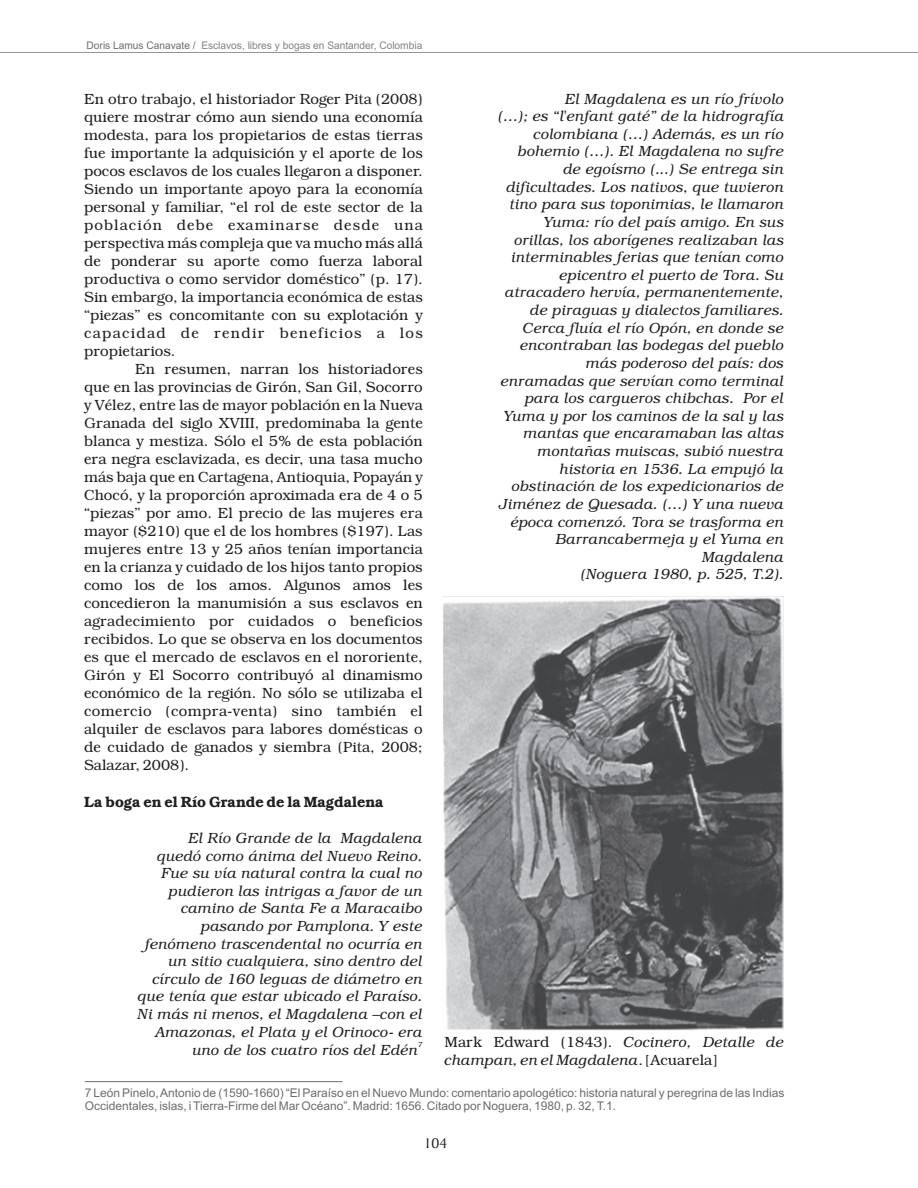
<style>
.page{position:relative;width:918px;height:1188px;background:#fff}
.page>*{position:absolute;margin:0;border:0;box-sizing:border-box;transform-origin:0 0}
.t1{font:300 15px/18px "Bookman IT Cby BT";color:#231f20;text-align:right}
.t2{font:italic 300 15px/17.5px "Bookman IT Cby BT";color:#231f20;text-align:right}
.t3{font:600 15px "Bookman IT Cby BT";color:#231f20}
.t4{font:300 15px "Bookman IT Cby BT";letter-spacing:.07em;color:#231f20}
.t5{font:300 15px "Bookman IT Cby BT";letter-spacing:.085em;color:#231f20}
.t6{font:15px "Baker Signet BT";color:#231f20}
.t7{font:12px/13.4px "Arial";color:#6c6d70}
.t8{font:10.5px "Arial";color:#808285}
.t9{font:italic 300 7.5px "Bookman IT Cby BT";color:#231f20}
.s1{color:#6c6d70}
.s2{font-style:normal}
</style>
<div class="page">
<hr style="left:0;top:52px;width:918px;height:1px;background:#939598">
<img style="left:443px;top:597px;width:341px;height:433px">
<hr style="left:85px;top:1081px;width:257px;height:1px;background:#6c6d70">
<p class="t8" style="left:87px;top:41px;width:337px"><span class="s1">Doris Lamus Canavate /</span> Esclavos, libres y bogas en Santander, Colombia</p>
<p class="t1" style="left:84px;top:91px;width:340px">En otro trabajo, el historiador Roger Pita (2008)</p>
<p class="t2" style="left:565px;top:91px;width:221px">El Magdalena es un río frívolo</p>
<p class="t1" style="left:84px;top:109px;width:340px">quiere mostrar cómo aun siendo una economía</p>
<p class="t2" style="left:498px;top:109px;width:287px">(…); es “l'enfant gaté” de la hidrografía</p>
<p class="t1" style="left:84px;top:127px;width:340px">modesta, para los propietarios de estas tierras</p>
<p class="t2" style="left:534px;top:126px;width:252px">colombiana (…) Además, es un río</p>
<p class="t1" style="left:84px;top:145px;width:340px">fue importante la adquisición y el aporte de los</p>
<p class="t2" style="left:518px;top:144px;width:268px">bohemio (…). El Magdalena no sufre</p>
<p class="t1" style="left:84px;top:163px;width:340px">pocos esclavos de los cuales llegaron a disponer.</p>
<p class="t2" style="left:564px;top:161px;width:222px">de egoísmo (...) Se entrega sin</p>
<p class="t1" style="left:84px;top:181px;width:340px">Siendo un importante apoyo para la economía</p>
<p class="t2" style="left:506px;top:179px;width:279px">dificultades. Los nativos, que tuvieron</p>
<p class="t1" style="left:84px;top:199px;width:340px">personal y familiar, “el rol de este sector de la</p>
<p class="t2" style="left:510px;top:197px;width:276px">tino para sus toponimias, le llamaron</p>
<p class="t4" style="left:84px;top:218px;width:340px">población debe examinarse desde una</p>
<p class="t2" style="left:544px;top:214px;width:241px">Yuma: río del país amigo. En sus</p>
<p class="t1" style="left:84px;top:235px;width:340px">perspectiva más compleja que va mucho más allá</p>
<p class="t2" style="left:514px;top:232px;width:271px">orillas, los aborígenes realizaban las</p>
<p class="t1" style="left:84px;top:253px;width:226px">de ponderar su aporte como</p>
<p class="t2" style="left:511px;top:250px;width:274px">interminables ferias que tenían como</p>
<p class="t1" style="left:84px;top:253px;width:340px">fuerza laboral<br>productiva o como servidor doméstico” (p. 17).</p>
<p class="t2" style="left:560px;top:267px;width:226px">epicentro el puerto de Tora. Su</p>
<p class="t1" style="left:84px;top:289px;width:340px">Sin embargo, la importancia económica de estas</p>
<p class="t2" style="left:505px;top:285px;width:280px">atracadero hervía, permanentemente, de piraguas y dialectos familiares.</p>
<p class="t1" style="left:84px;top:307px;width:340px">“piezas” es concomitante con su explotación y</p>
<p class="t2" style="left:523px;top:320px;width:263px">Cerca fluía el río Opón, en donde se</p>
<p class="t5" style="left:84px;top:326px;width:340px">capacidad de rendir beneficios a los</p>
<p class="t2" style="left:520px;top:338px;width:266px">encontraban las bodegas del pueblo</p>
<p class="t1" style="left:84px;top:343px;width:93px">propietarios.</p>
<p class="t2" style="left:586px;top:355px;width:200px">más poderoso del país: dos</p>
<p class="t1" style="left:135px;top:361px;width:289px">En resumen, narran los historiadores</p>
<p class="t2" style="left:501px;top:373px;width:285px">enramadas que servían como terminal</p>
<p class="t1" style="left:84px;top:379px;width:340px">que en las provincias de Girón, San Gil, Socorro</p>
<p class="t2" style="left:525px;top:390px;width:261px">para los cargueros chibchas. Por el</p>
<p class="t1" style="left:84px;top:397px;width:340px">y Vélez, entre las de mayor población en la Nueva</p>
<p class="t2" style="left:504px;top:408px;width:281px">Yuma y por los caminos de la sal y las</p>
<p class="t1" style="left:84px;top:415px;width:340px">Granada del siglo XVIII, predominaba la gente</p>
<p class="t2" style="left:524px;top:426px;width:262px">mantas que encaramaban las altas</p>
<p class="t1" style="left:84px;top:433px;width:340px">blanca y mestiza. Sólo el 5% de esta población</p>
<p class="t2" style="left:538px;top:443px;width:248px">montañas muiscas, subió nuestra</p>
<p class="t1" style="left:84px;top:451px;width:340px">era negra esclavizada, es decir, una tasa mucho</p>
<p class="t2" style="left:560px;top:461px;width:226px">historia en 1536. La empujó la</p>
<p class="t1" style="left:84px;top:469px;width:340px">más baja que en Cartagena, Antioquia, Popayán y</p>
<p class="t2" style="left:512px;top:479px;width:274px">obstinación de los expedicionarios de</p>
<p class="t1" style="left:84px;top:487px;width:340px">Chocó, y la proporción aproximada era de 4 o 5</p>
<p class="t2" style="left:499px;top:496px;width:287px">Jiménez de Quesada. (…) Y una nueva</p>
<p class="t1" style="left:84px;top:505px;width:340px">“piezas” por amo. El precio de las mujeres era</p>
<p class="t2" style="left:511px;top:514px;width:275px">época comenzó. Tora se trasforma en</p>
<p class="t1" style="left:84px;top:523px;width:340px">mayor ($210) que el de los hombres ($197). Las</p>
<p class="t2" style="left:556px;top:531px;width:230px">Barrancabermeja y el Yuma en</p>
<p class="t1" style="left:84px;top:541px;width:340px">mujeres entre 13 y 25 años tenían importancia</p>
<p class="t2" style="left:702px;top:549px;width:83px">Magdalena</p>
<p class="t1" style="left:84px;top:559px;width:340px">en la crianza y cuidado de los hijos tanto propios</p>
<p class="t2" style="left:581px;top:567px;width:205px">(Noguera 1980, p. 525, T.2).</p>
<p class="t1" style="left:84px;top:577px;width:340px;text-align:justify">como los de los amos. Algunos amos les concedieron la manumisión a sus esclavos en agradecimiento por cuidados o beneficios recibidos. Lo que se observa en los documentos es que el mercado de esclavos en el nororiente, Girón y El Socorro contribuyó al dinamismo económico de la región. No sólo se utilizaba el comercio (compra-venta) sino también el alquiler de esclavos para labores domésticas o de cuidado de ganados y siembra (Pita, 2008; Salazar, 2008).</p>
<p class="t3" style="left:84px;top:795px;width:301px">La boga en el Río Grande de la Magdalena</p>
<p class="t2" style="left:138px;top:830px;width:287px">El Río Grande de la Magdalena<br>quedó como ánima del Nuevo Reino.<br>Fue su vía natural contra la cual no pudieron las intrigas a favor de un camino de Santa Fe a Maracaibo pasando por Pamplona. Y este fenómeno trascendental no ocurría en un sitio cualquiera, sino dentro del círculo de 160 leguas de diámetro en que tenía que estar ubicado el Paraíso.<br>Ni más ni menos, el Magdalena –con el Amazonas, el Plata y el Orinoco- era</p>
<p class="t9" style="left:418px;top:1042px;width:6px">7</p>
<p class="t2" style="left:445px;top:1034px;width:341px"><span class="s2">Mark Edward (1843).</span> Cocinero, Detalle de</p>
<p class="t2" style="left:193px;top:1042px;width:227px">uno de los cuatro ríos del Edén</p>
<p class="t2" style="left:445px;top:1052px;width:274px">champan, en el Magdalena<span class="s2">. [Acuarela]</span></p>
<p class="t7" style="left:85px;top:1087px;width:701px">7 León Pinelo, Antonio de (1590-1660) “El Paraíso en el Nuevo Mundo: comentario apologético: historia natural y peregrina de las Indias<br>Occidentales, islas, i Tierra-Firme del Mar Océano”. Madrid: 1656. Citado por Noguera, 1980, p. 32, T.1.</p>
<p class="t6" style="left:424px;top:1137px;width:25px">104</p>
</div>
